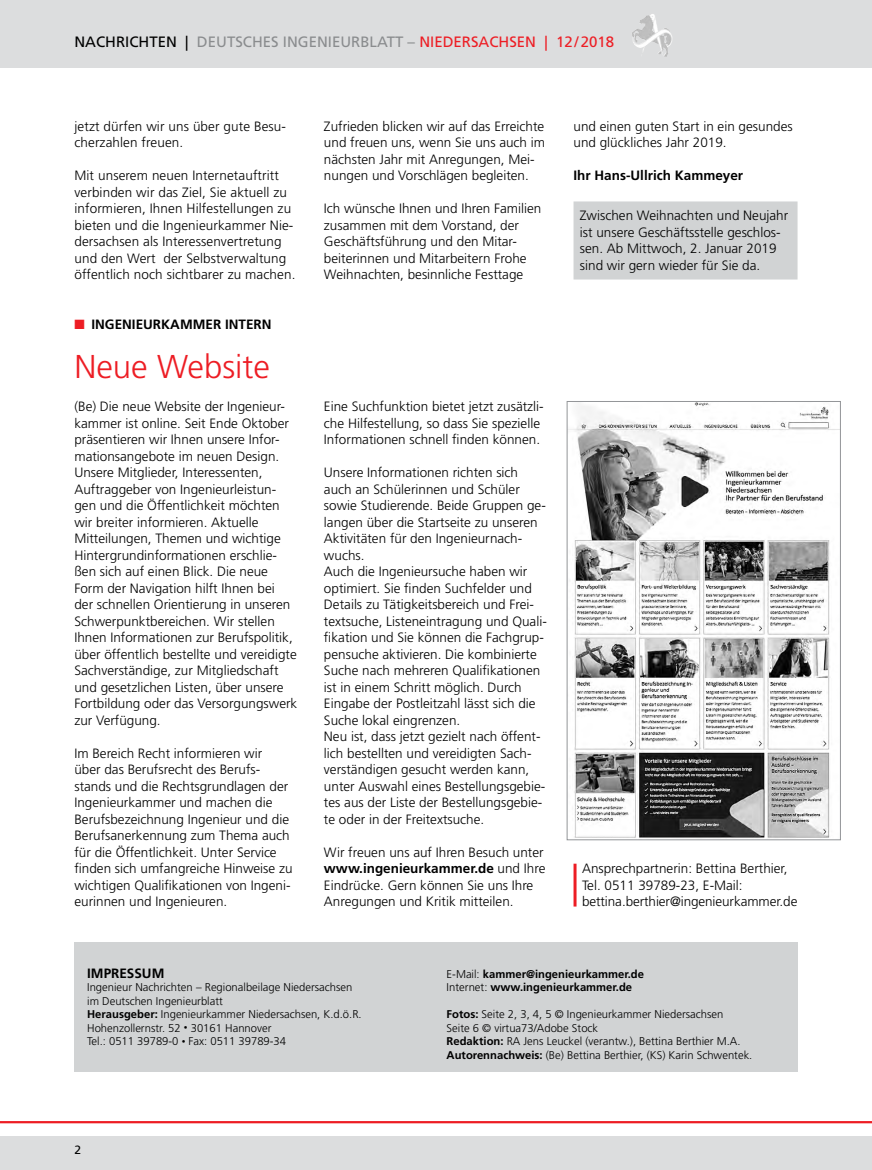
<style>
.page{position:relative;width:872px;height:1170px;background:#fff}
.page>*{position:absolute;margin:0;border:0;box-sizing:border-box;transform-origin:0 0}
.t1{font:300 33px "Frutiger LT Std";color:#ed1d24}
.t2{font:15px "Frutiger LT Std";color:#8a8c8e}
.t3{font:300 13.5px/16.5px "Frutiger LT Std";color:#000}
.t4{font:700 13.5px "Frutiger LT Std";color:#000}
.t5{font:12px "Frutiger LT Std";color:#000}
.t6{font:300 11.25px/13.5px "Frutiger LT Std";color:#000}
.t7{font:700 11.25px/13.5px "Frutiger LT Std";color:#000}
.s1{color:#000}
.s2{color:#ed1d24}
.s3{font-weight:700}
.s4{font-size:7.5px}
.s5{font-weight:300}
</style>
<div class="page">
<div style="left:0;top:0;width:872px;height:68px;background:#dcddde"></div>
<div style="left:0;top:1135px;width:872px;height:34px;background:#dcddde"></div>
<svg style="left:639px;top:14px;width:13px;height:9px"></svg>
<hr style="left:0;top:1120px;width:872px;height:3px;background:#ed1d24">
<div style="left:74px;top:942px;width:723px;height:129px;background:#d1d3d4"></div>
<div style="left:573px;top:201px;width:224px;height:78px;background:#d1d3d4"></div>
<img style="left:569px;top:403px;width:269px;height:435px">
<div style="left:567px;top:401px;width:273px;height:439px;border:1px solid #939598"></div>
<hr style="left:573px;top:863px;width:3px;height:43px;background:#ed1d24">
<p class="t2" style="left:74px;top:33px;width:541px"><span class="s1">NACHRICHTEN |</span> DEUTSCHES INGENIEURBLATT – <span class="s2">NIEDERSACHSEN | 12/2018</span></p>
<p class="t3" style="left:74px;top:118px;width:213px">jetzt dürfen wir uns über gute Besu&shy;cherzahlen freuen.</p>
<p class="t3" style="left:74px;top:167px;width:222px">Mit unserem neuen Internetauftritt verbinden wir das Ziel, Sie aktuell zu informieren, Ihnen Hilfestellungen zu bieten und die Ingenieurkammer Nie&shy;dersachsen als Interessenvertretung und den Wert der Selbstverwaltung öffentlich noch sichtbarer zu machen.</p>
<p class="t4" style="left:74px;top:316px;width:199px"><span class="s2">■</span> INGENIEURKAMMER INTERN</p>
<h1 class="t1" style="left:74px;top:348px;width:197px">Neue Website</h1>
<p class="t3" style="left:74px;top:398px;width:224px">(Be) Die neue Website der Ingenieur&shy;kammer ist online. Seit Ende Oktober präsentieren wir Ihnen unsere Infor&shy;mationsangebote im neuen Design.<br>Unsere Mitglieder, Interessenten, Auftraggeber von Ingenieurleistun&shy;gen und die Öffentlichkeit möchten wir breiter informieren. Aktuelle Mitteilungen, Themen und wichtige Hintergrundinformationen erschlie&shy;ßen sich auf einen Blick. Die neue Form der Navigation hilft Ihnen bei<br>der schnellen Orientierung in unseren Schwerpunktbereichen. Wir stellen Ihnen Informationen zur Berufspolitik, über öffentlich bestellte und vereidigte Sachverständige, zur Mitgliedschaft und gesetzlichen Listen, über unsere Fortbildung oder das Versorgungswerk zur Verfügung.</p>
<p class="t3" style="left:74px;top:745px;width:220px">Im Bereich Recht informieren wir<br>über das Berufsrecht des Berufs&shy;stands und die Rechtsgrundlagen der Ingenieurkammer und machen die Berufsbezeichnung Ingenieur und die Berufsanerkennung zum Thema auch für die Öffentlichkeit. Unter Service finden sich umfangreiche Hinweise zu wichtigen Qualifikationen von Ingeni&shy;eurinnen und Ingenieuren.</p>
<p class="t3" style="left:324px;top:118px;width:223px">Zufrieden blicken wir auf das Erreichte und freuen uns, wenn Sie uns auch im nächsten Jahr mit Anregungen, Mei&shy;nungen und Vorschlägen begleiten.</p>
<p class="t3" style="left:324px;top:200px;width:219px">Ich wünsche Ihnen und Ihren Familien zusammen mit dem Vorstand, der Geschäftsführung und den Mitar&shy;beiterinnen und Mitarbeitern Frohe Weihnachten, besinnliche Festtage</p>
<p class="t3" style="left:324px;top:398px;width:221px">Eine Suchfunktion bietet jetzt zusätzli&shy;che Hilfestellung, so dass Sie spezielle<br>Informationen schnell finden können.</p>
<p class="t3" style="left:324px;top:464px;width:224px">Unsere Informationen richten sich auch an Schülerinnen und Schüler sowie Studierende. Beide Gruppen ge&shy;langen über die Startseite zu unseren Aktivitäten für den Ingenieurnach&shy;wuchs.<br>Auch die Ingenieursuche haben wir optimiert. Sie finden Suchfelder und Details zu Tätigkeitsbereich und Frei&shy;textsuche, Listeneintragung und Quali&shy;fikation und Sie können die Fachgrup&shy;pensuche aktivieren. Die kombinierte Suche nach mehreren Qualifikationen ist in einem Schritt möglich. Durch Eingabe der Postleitzahl lässt sich die Suche lokal eingrenzen.<br>Neu ist, dass jetzt gezielt nach öffent&shy;lich bestellten und vereidigten Sach&shy;verständigen gesucht werden kann, unter Auswahl eines Bestellungsgebie&shy;tes aus der Liste der Bestellungsgebie&shy;te oder in der Freitextsuche.</p>
<p class="t3" style="left:324px;top:844px;width:223px">Wir freuen uns auf Ihren Besuch unter <span class="s3">www.ingenieurkammer.de</span> und Ihre Eindrücke. Gern können Sie uns Ihre Anregungen und Kritik mitteilen.</p>
<p class="t3" style="left:573px;top:118px;width:221px">und einen guten Start in ein gesundes und glückliches Jahr 2019.</p>
<p class="t4" style="left:573px;top:167px;width:171px">Ihr Hans-Ullrich Kammeyer</p>
<p class="t3" style="left:580px;top:207px;width:210px">Zwischen Weihnachten und Neujahr ist unsere Geschäftsstelle geschlos&shy;sen. Ab Mittwoch, 2. Januar 2019 sind wir gern wieder für Sie da.</p>
<p class="t3" style="left:582px;top:860px;width:217px">Ansprechpartnerin: Bettina Berthier,<br>Tel. 0511 39789-23, E-Mail: bettina.berthier@ingenieurkammer.de</p>
<p class="t4" style="left:87px;top:965px;width:79px">IMPRESSUM</p>
<p class="t6" style="left:87px;top:980px;width:276px">Ingenieur Nachrichten – Regionalbeilage Niedersachsen im Deutschen Ingenieurblatt<br><span class="s3">Herausgeber:</span> Ingenieurkammer Niedersachsen, K.d.ö.R.<br>Hohenzollernstr. 52 <span class="s4">•</span> 30161 Hannover<br>Tel.: 0511 39789-0 <span class="s4">•</span> Fax: 0511 39789-34</p>
<p class="t5" style="left:74px;top:1142px;width:8px">2</p>
<p class="t7" style="left:446px;top:967px;width:199px"><span class="s5">E-Mail:</span> kammer@ingenieurkammer.de<br><span class="s5">Internet:</span> www.ingenieurkammer.de</p>
<p class="t6" style="left:446px;top:1007px;width:307px"><span class="s3">Fotos:</span> Seite 2, 3, 4, 5 © Ingenieurkammer Niedersachsen<br>Seite 6 © virtua73/Adobe Stock<br><span class="s3">Redaktion:</span> RA Jens Leuckel (verantw.), Bettina Berthier M.A.<br><span class="s3">Autorennachweis:</span> (Be) Bettina Berthier, (KS) Karin Schwentek.</p>
</div>
